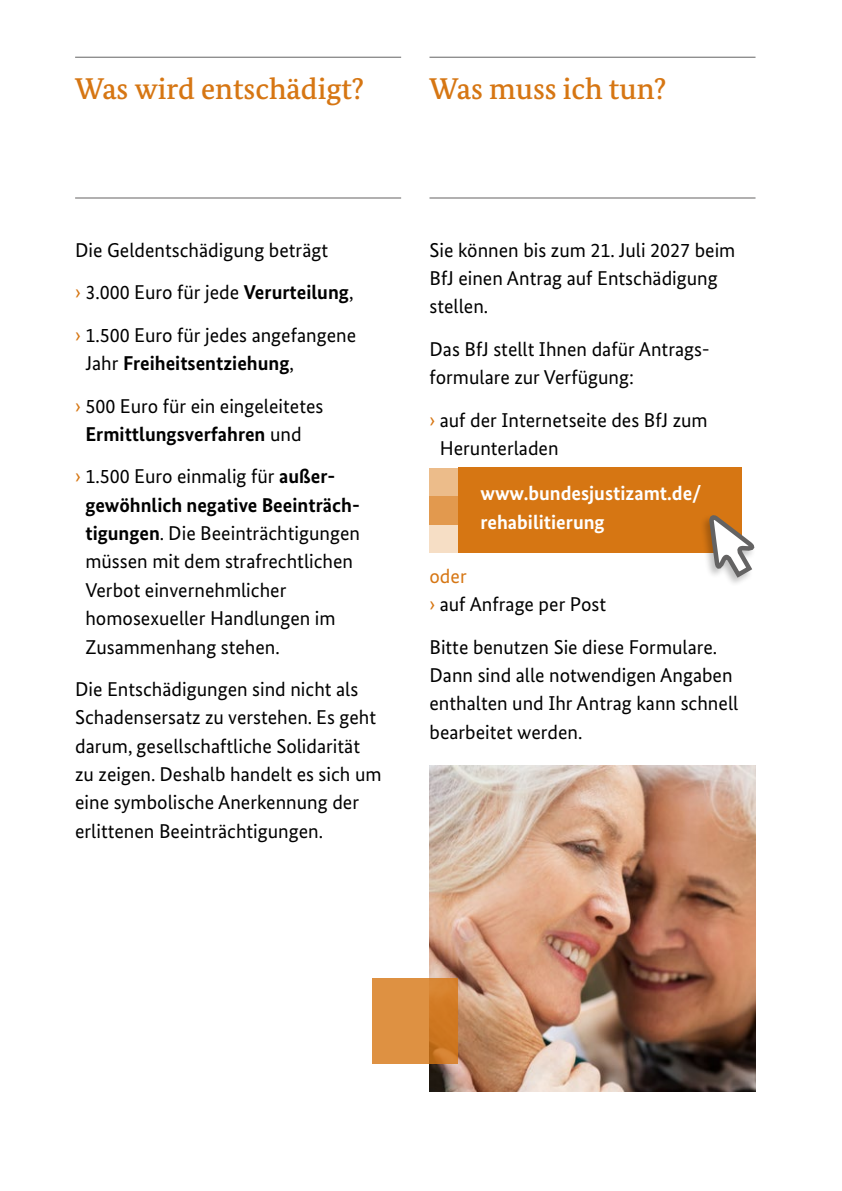
<style>
.page{position:relative;width:842px;height:1191px;background:#fff}
.page>*{position:absolute;margin:0;border:0;box-sizing:border-box;transform-origin:0 0}
.Überschrift{font:500 30px "Bundes Serif";color:#d67613}
.Copy{font:20px/28.4px "Bundes Sans";color:#000}
.Copy-2{font:700 20px/28.4px "Bundes Sans";color:#fff}
.s1{color:#d67613}
.s2{font-weight:700}
</style>
<div class="page">
<div style="left:429px;top:468px;width:29px;height:28px;background:#ecbc8a"></div>
<div style="left:429px;top:524px;width:29px;height:29px;background:#f6dec5"></div>
<div style="left:429px;top:496px;width:29px;height:28px;background:#e2994e"></div>
<hr style="left:75px;top:57px;width:326px;height:1px;background:#646363">
<hr style="left:429px;top:57px;width:326px;height:1px;background:#646363">
<hr style="left:75px;top:197px;width:326px;height:1px;background:#646363">
<hr style="left:429px;top:197px;width:326px;height:1px;background:#646363">
<div style="left:458px;top:468px;width:283px;height:85px;background:#d67613"></div>
<img style="left:429px;top:765px;width:326px;height:326px">
<div style="left:699px;top:513px;width:57px;height:74px;background:#000;opacity:.25"></div>
<svg style="left:707px;top:494px;width:49px;height:88px"></svg>
<svg style="left:373px;top:978px;width:85px;height:85px;fill:#de9142"></svg>
<p class="Überschrift" style="left:75px;top:70px;width:290px">Was wird entschädigt?</p>
<p class="Überschrift" style="left:429px;top:70px;width:238px">Was muss ich tun?</p>
<p class="Copy" style="left:75px;top:235px;width:254px">Die Geldentschädigung beträgt</p>
<p class="Copy" style="left:75px;top:278px;width:280px"><span class="s1">›</span> 3.000 Euro für jede <span class="s2">Verurteilung</span>,</p>
<p class="Copy" style="left:85px;top:320px;width:272px;text-indent:-10px"><span class="s1">›</span> 1.500 Euro für jedes angefangene<br>Jahr <span class="s2">Freiheitsentziehung</span>,</p>
<p class="Copy" style="left:75px;top:391px;width:250px;text-align:center"><span class="s1">›</span> 500 Euro für ein eingeleitetes<br><span class="s2">Ermittlungsverfahren</span> und</p>
<p class="Copy" style="left:85px;top:462px;width:276px;text-indent:-10px"><span class="s1">›</span> 1.500 Euro einmalig für <span class="s2">außer&shy;gewöhnlich negative Beeinträch&shy;tigungen</span>. Die Beeinträchtigungen müssen mit dem strafrechtlichen<br>Verbot einvernehmlicher homosexueller Handlungen im<br>Zusammenhang stehen.</p>
<p class="Copy" style="left:75px;top:675px;width:308px">Die Entschädigungen sind nicht als Schadensersatz zu verstehen. Es geht darum, gesellschaftliche Solidarität zu zeigen. Deshalb handelt es sich um eine symbolische Anerkennung der erlittenen Beeinträchtigungen.</p>
<p class="Copy" style="left:429px;top:235px;width:307px">Sie können bis zum 21. Juli 2027 beim<br>BfJ einen Antrag auf Entschädigung stellen.</p>
<p class="Copy" style="left:429px;top:334px;width:279px">Das BfJ stellt Ihnen dafür Antrags&shy;formulare zur Verfügung:</p>
<p class="Copy" style="left:440px;top:405px;width:269px;text-indent:-10px"><span class="s1">›</span> auf der Internetseite des BfJ zum<br>Herunterladen</p>
<p class="Copy-2" style="left:480px;top:479px;width:222px">www.bundesjustizamt.de/ rehabilitierung</p>
<p class="Copy" style="left:429px;top:561px;width:178px"><span class="s1">oder<br>›</span> auf Anfrage per Post</p>
<p class="Copy" style="left:429px;top:632px;width:310px">Bitte benutzen Sie diese Formulare.<br>Dann sind alle notwendigen Angaben enthalten und Ihr Antrag kann schnell bearbeitet werden.</p>
</div>
